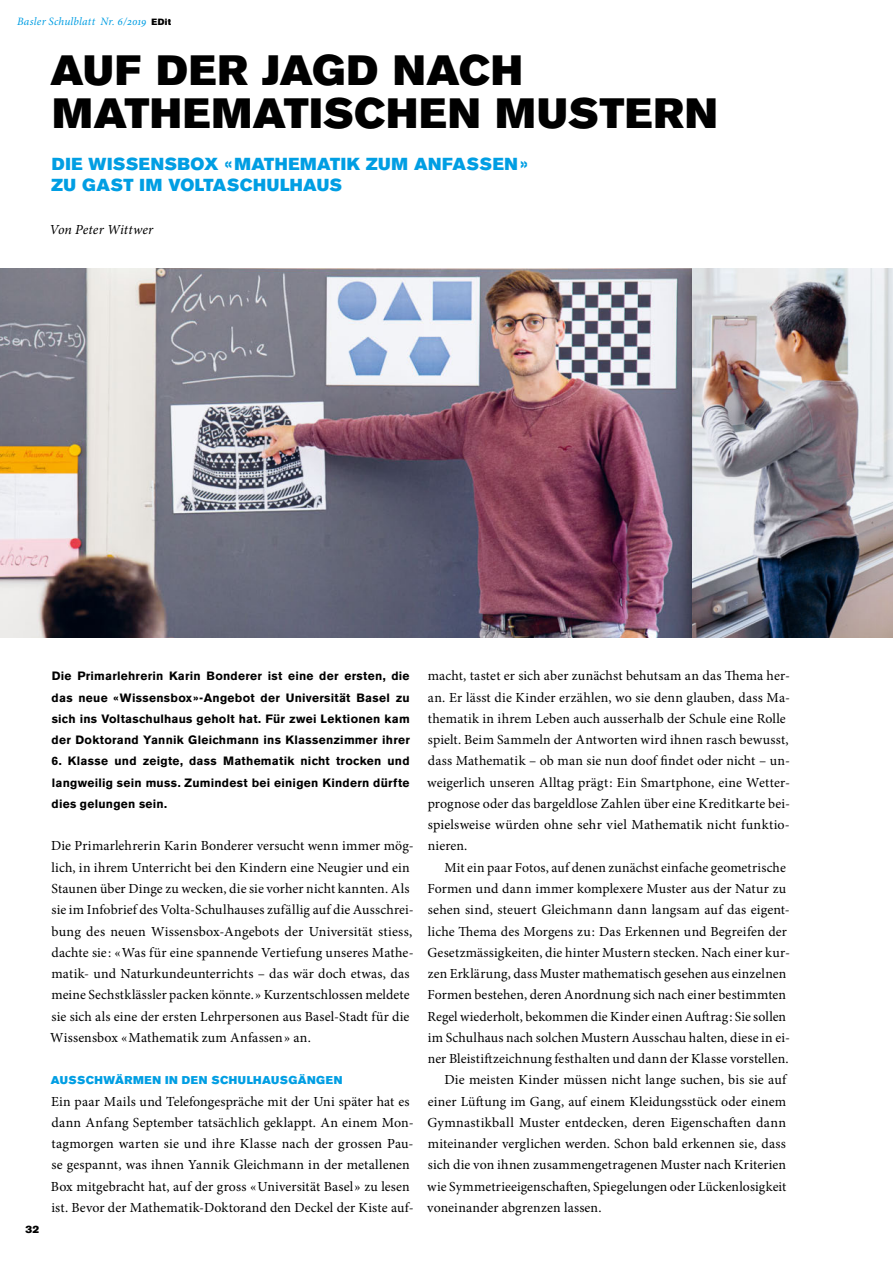
<style>
.page{position:relative;width:893px;height:1263px;background:#fff}
.page>*{position:absolute;margin:0;border:0;box-sizing:border-box;transform-origin:0 0}
.t1{font:42px/42.5px "Akzidenz Grotesk BE Super";letter-spacing:.02em;color:#000}
.t2{font:17.25px/21.3px "Akzidenz Grotesk BE Super";letter-spacing:.025em;color:#009ee3}
.t3{font:13.8px/21.3px "Minion Pro";letter-spacing:.01em;color:#000}
.t4{font:italic 13.8px "Minion Pro";letter-spacing:.005em;color:#000}
.t5{font:700 12px/21.3px "Akzidenz Grotesk BE";letter-spacing:.02em;color:#000;text-align:justify}
.t6{font:11.25px "Akzidenz Grotesk BE Super";letter-spacing:.04em;color:#009ee3}
.t7{font:italic 11.25px "Minion Pro";letter-spacing:.015em;color:#009ee3}
.t8{font:10.5px "Akzidenz Grotesk BE Super";color:#000}
.s1{font-family:"Akzidenz Grotesk BE Super";font-style:normal;font-size:9px;color:#000}
</style>
<div class="page">
<img style="left:0;top:269px;width:893px;height:369px">
<p class="t7" style="left:17px;top:14px;width:155px">Basler Schulblatt Nr. 6/2019 <span class="s1">EDit</span></p>
<h1 class="t1" style="left:51px;top:50px;width:668px">AUF DER JAGD NACH<br>MATHEMATISCHEN MUSTERN</h1>
<p class="t2" style="left:51px;top:154px;width:478px">DIE WISSENSBOX « MATHEMATIK ZUM ANFASSEN »<br>ZU GAST IM VOLTASCHULHAUS</p>
<p class="t4" style="left:50px;top:220px;width:105px">Von Peter Wittwer</p>
<p class="t8" style="left:26px;top:1223px;width:15px">32</p>
<p class="t5" style="left:52px;top:666px;width:360px">Die Primarlehrerin Karin Bonderer ist eine der ersten, die das neue « Wissensbox »-Angebot der Universität Basel zu sich ins Voltaschulhaus geholt hat. Für zwei Lektionen kam der Doktorand Yannik Gleichmann ins Klassenzimmer ihrer</p>
<p class="t5" style="left:52px;top:751px;width:360px">6. Klasse und zeigte, dass Mathematik nicht trocken und langweilig sein muss. Zumindest bei einigen Kindern dürfte dies gelungen sein.</p>
<p class="t3" style="left:50px;top:835px;width:365px">Die Primarlehrerin Karin Bonderer versucht wenn immer mög&shy;lich, in ihrem Unterricht bei den Kindern eine Neugier und ein Staunen über Dinge zu wecken, die sie vorher nicht kannten. Als sie im Infobrief des Volta-Schulhauses zufällig auf die Ausschrei&shy;bung des neuen Wissensbox-Angebots der Universität stiess, dachte sie : « Was für eine spannende Vertiefung unseres Mathe&shy;matik- und Naturkundeunterrichts – das wär doch etwas, das meine Sechstklässler packen könnte. » Kurzentschlossen meldete sie sich als eine der ersten Lehrpersonen aus Basel-Stadt für die Wissensbox « Mathematik zum Anfassen » an.</p>
<p class="t6" style="left:51px;top:1074px;width:293px">AUSSCHWÄRMEN IN DEN SCHULHAUSGÄNGEN</p>
<p class="t3" style="left:51px;top:1091px;width:364px">Ein paar Mails und Telefongespräche mit der Uni später hat es dann Anfang September tatsächlich geklappt. An einem Mon&shy;tagmorgen warten sie und ihre Klasse nach der grossen Pau&shy;se gespannt, was ihnen Yannik Gleichmann in der metallenen Box mitgebracht hat, auf der gross « Universität Basel » zu lesen ist. Bevor der Mathematik-Doktorand den Deckel der Kiste auf-</p>
<p class="t3" style="left:427px;top:665px;width:364px">macht, tastet er sich aber zunächst behutsam an das Thema her&shy;an. Er lässt die Kinder erzählen, wo sie denn glauben, dass Ma&shy;thematik in ihrem Leben auch ausserhalb der Schule eine Rolle spielt. Beim Sammeln der Antworten wird ihnen rasch bewusst, dass Mathematik – ob man sie nun doof findet oder nicht – un&shy;weigerlich unseren Alltag prägt : Ein Smartphone, eine Wetter&shy;prognose oder das bargeldlose Zahlen über eine Kreditkarte bei&shy;spielsweise würden ohne sehr viel Mathematik nicht funktio&shy;nieren.</p>
<p class="t3" style="left:444px;top:857px;width:343px">Mit ein paar Fotos, auf denen zunächst einfache geometrische</p>
<p class="t3" style="left:427px;top:878px;width:360px">Formen und dann immer komplexere Muster aus der Natur zu</p>
<p class="t3" style="left:428px;top:899px;width:363px">sehen sind, steuert Gleichmann dann langsam auf das eigent-</p>
<p class="t3" style="left:428px;top:920px;width:361px">liche Thema des Morgens zu : Das Erkennen und Begreifen der</p>
<p class="t3" style="left:427px;top:942px;width:364px">Gesetzmässigkeiten, die hinter Mustern stecken. Nach einer kur-</p>
<p class="t3" style="left:428px;top:963px;width:360px">zen Erklärung, dass Muster mathematisch gesehen aus einzelnen</p>
<p class="t3" style="left:427px;top:984px;width:360px">Formen bestehen, deren Anordnung sich nach einer bestimmten</p>
<p class="t3" style="left:427px;top:1005px;width:360px">Regel wiederholt, bekommen die Kinder einen Auftrag : Sie sollen</p>
<p class="t3" style="left:428px;top:1027px;width:364px">im Schulhaus nach solchen Mustern Ausschau halten, diese in ei-</p>
<p class="t3" style="left:428px;top:1048px;width:362px">ner Bleistiftzeichnung festhalten und dann der Klasse vorstellen.</p>
<p class="t3" style="left:444px;top:1069px;width:344px">Die meisten Kinder müssen nicht lange suchen, bis sie auf</p>
<p class="t3" style="left:428px;top:1091px;width:360px">einer Lüftung im Gang, auf einem Kleidungsstück oder einem</p>
<p class="t3" style="left:427px;top:1112px;width:360px">Gymnastikball Muster entdecken, deren Eigenschaften dann</p>
<p class="t3" style="left:428px;top:1133px;width:360px">miteinander verglichen werden. Schon bald erkennen sie, dass</p>
<p class="t3" style="left:428px;top:1154px;width:360px">sich die von ihnen zusammengetragenen Muster nach Kriterien</p>
<p class="t3" style="left:427px;top:1176px;width:361px">wie Symmetrieeigenschaften, Spiegelungen oder Lückenlosigkeit</p>
<p class="t3" style="left:427px;top:1197px;width:176px">voneinander abgrenzen lassen.</p>
</div>
